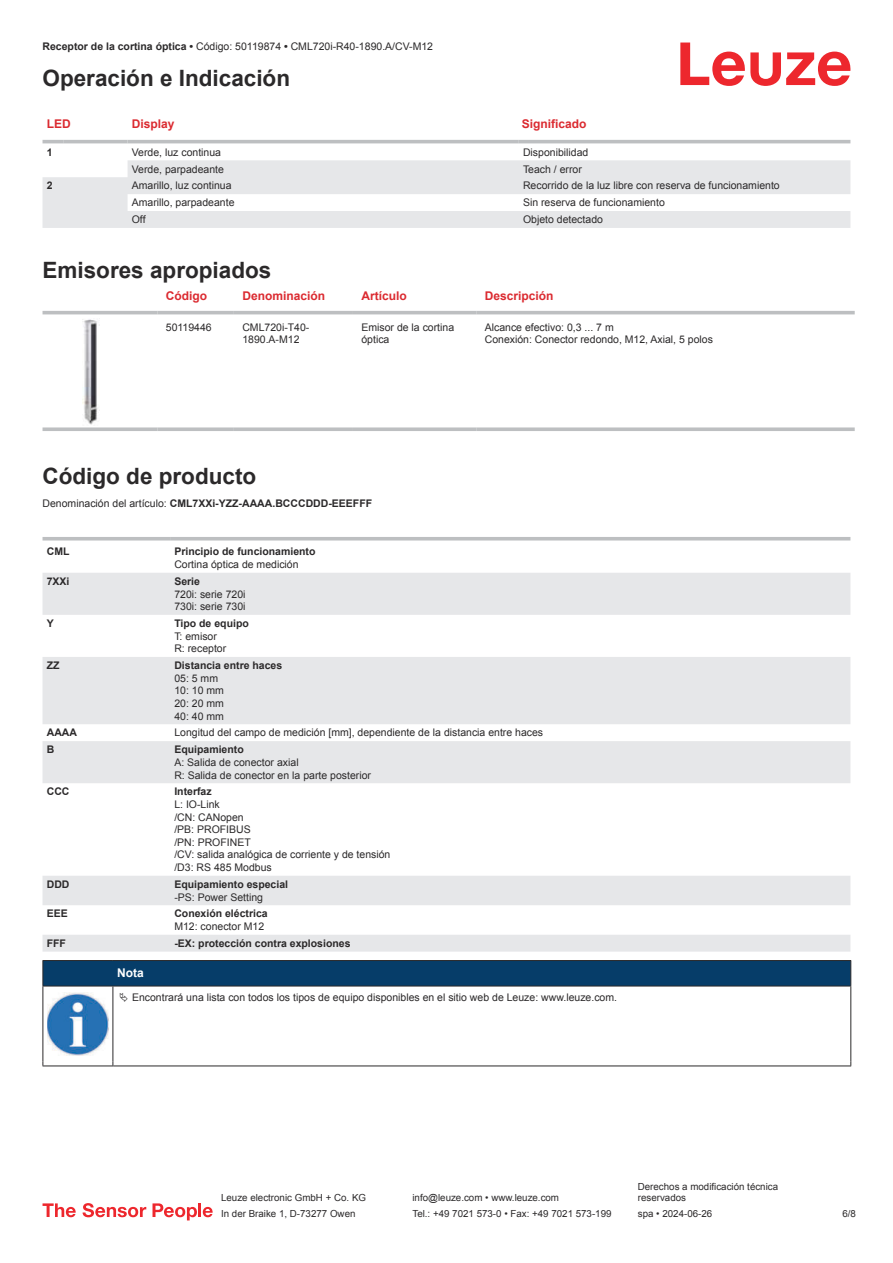
<style>
.page{position:relative;width:893px;height:1263px;background:#fff}
.page>*{position:absolute;margin:0;border:0;box-sizing:border-box;transform-origin:0 0}
.t1{font:700 22.5px "Arial";color:#2b292a}
.t2{font:700 12px "Arial";color:#db2a30}
.t3{font:700 12px "Arial";color:#fff}
.t4{font:10.5px/12.6px "Arial";color:#2b292a}
.t5{font:700 10.5px "Arial";color:#2b292a}
.t6{font:9.75px/11.7px "Arial";color:#2b292a}
.s1{font-weight:700}
.s2{font-weight:400}
</style>
<div class="page">
<svg style="left:680px;top:43px;width:170px;height:43px"></svg>
<svg style="left:43px;top:143px;width:807px;height:1px"></svg>
<svg style="left:43px;top:160px;width:807px;height:68px;fill:#e6e7e9"></svg>
<hr style="left:43px;top:140px;width:21px;height:3px;background:#bdbfc1">
<hr style="left:64px;top:140px;width:64px;height:3px;background:#bdbfc1">
<hr style="left:128px;top:140px;width:391px;height:3px;background:#bdbfc1">
<hr style="left:519px;top:140px;width:331px;height:3px;background:#bdbfc1">
<svg style="left:43px;top:314px;width:812px;height:90px"></svg>
<hr style="left:43px;top:311px;width:114px;height:3px;background:#bdbfc1">
<hr style="left:157px;top:311px;width:77px;height:3px;background:#bdbfc1">
<hr style="left:234px;top:311px;width:119px;height:3px;background:#bdbfc1">
<hr style="left:353px;top:311px;width:123px;height:3px;background:#bdbfc1">
<hr style="left:476px;top:311px;width:379px;height:3px;background:#bdbfc1">
<svg style="left:43px;top:427px;width:114px;height:4px"></svg>
<svg style="left:157px;top:427px;width:77px;height:4px"></svg>
<svg style="left:234px;top:427px;width:119px;height:4px"></svg>
<svg style="left:353px;top:427px;width:123px;height:4px"></svg>
<svg style="left:476px;top:427px;width:379px;height:4px;background:#c4c6c8"></svg>
<img style="left:83px;top:319px;width:17px;height:106px">
<svg style="left:43px;top:573px;width:807px;height:379px;fill:#e6e7e9"></svg>
<hr style="left:43px;top:537px;width:127px;height:3px;background:#bdbfc1">
<hr style="left:170px;top:537px;width:680px;height:3px;background:#bdbfc1">
<svg style="left:43px;top:1203px;width:33px;height:14px"></svg>
<svg style="left:83px;top:1203px;width:63px;height:14px"></svg>
<svg style="left:153px;top:1203px;width:44px;height:17px"></svg>
<hr style="left:198px;top:1203px;width:3px;height:14px;background:#ed272d">
<svg style="left:203px;top:1207px;width:10px;height:10px"></svg>
<hr style="left:43px;top:986px;width:70px;height:1px;background:#2b292a">
<svg style="left:43px;top:960px;width:808px;height:26px;background:#083b65"></svg>
<hr style="left:113px;top:986px;width:738px;height:1px;background:#2b292a">
<hr style="left:43px;top:986px;width:1px;height:75px;background:#2b292a">
<hr style="left:113px;top:986px;width:1px;height:75px;background:#2b292a">
<hr style="left:850px;top:986px;width:1px;height:75px;background:#2b292a">
<hr style="left:43px;top:1065px;width:70px;height:1px;background:#2b292a">
<hr style="left:113px;top:1065px;width:738px;height:1px;background:#2b292a">
<img style="left:47px;top:992px;width:61px;height:63px">
<p class="t4" style="left:43px;top:41px;width:392px"><span class="s1">Receptor de la cortina óptica •</span> Código: 50119874 <span class="s1">•</span> CML720i-R40-1890.A/CV-M12</p>
<h1 class="t1" style="left:43px;top:70px;width:249px">Operación e Indicación</h1>
<p class="t2" style="left:47px;top:119px;width:25px">LED</p>
<p class="t2" style="left:132px;top:119px;width:44px">Display</p>
<p class="t2" style="left:522px;top:119px;width:66px">Significado</p>
<p class="t5" style="left:47px;top:148px;width:7px">1</p>
<p class="t4" style="left:132px;top:147px;width:91px">Verde, luz continua</p>
<p class="t4" style="left:523px;top:147px;width:67px">Disponibilidad</p>
<p class="t4" style="left:132px;top:163px;width:94px">Verde, parpadeante</p>
<p class="t4" style="left:523px;top:163px;width:60px">Teach / error</p>
<p class="t5" style="left:47px;top:182px;width:7px">2</p>
<p class="t4" style="left:132px;top:180px;width:101px">Amarillo, luz continua</p>
<p class="t4" style="left:523px;top:180px;width:258px">Recorrido de la luz libre con reserva de funcionamiento</p>
<p class="t4" style="left:132px;top:197px;width:104px">Amarillo, parpadeante</p>
<p class="t4" style="left:523px;top:197px;width:143px">Sin reserva de funcionamiento</p>
<p class="t4" style="left:132px;top:214px;width:15px">Off</p>
<p class="t4" style="left:523px;top:214px;width:81px">Objeto detectado</p>
<h1 class="t1" style="left:43px;top:262px;width:230px">Emisores apropiados</h1>
<p class="t2" style="left:166px;top:291px;width:43px">Código</p>
<p class="t2" style="left:242px;top:291px;width:84px">Denominación</p>
<p class="t2" style="left:361px;top:291px;width:47px">Artículo</p>
<p class="t2" style="left:485px;top:291px;width:70px">Descripción</p>
<p class="t4" style="left:166px;top:322px;width:47px">50119446</p>
<p class="t4" style="left:242px;top:322px;width:69px">CML720i-T40-<br>1890.A-M12</p>
<p class="t4" style="left:361px;top:322px;width:94px">Emisor de la cortina óptica</p>
<p class="t4" style="left:485px;top:322px;width:230px">Alcance efectivo: 0,3 ... 7 m<br>Conexión: Conector redondo, M12, Axial, 5 polos</p>
<h1 class="t1" style="left:43px;top:467px;width:215px">Código de producto</h1>
<p class="t5" style="left:43px;top:499px;width:331px"><span class="s2">Denominación del artículo:</span> CML7XXi-YZZ-AAAA.BCCCDDD-EEEFFF</p>
<p class="t5" style="left:47px;top:548px;width:24px">CML</p>
<p class="t5" style="left:174px;top:548px;width:143px">Principio de funcionamiento</p>
<p class="t4" style="left:174px;top:559px;width:126px">Cortina óptica de medición</p>
<p class="t5" style="left:47px;top:577px;width:24px">7XXi</p>
<p class="t5" style="left:174px;top:577px;width:27px">Serie</p>
<p class="t4" style="left:174px;top:588px;width:73px">720i: serie 720i<br>730i: serie 730i</p>
<p class="t5" style="left:47px;top:619px;width:9px">Y</p>
<p class="t5" style="left:174px;top:619px;width:76px">Tipo de equipo</p>
<p class="t4" style="left:174px;top:631px;width:53px">T: emisor<br>R: receptor</p>
<p class="t5" style="left:47px;top:661px;width:14px">ZZ</p>
<p class="t5" style="left:174px;top:661px;width:109px">Distancia entre haces</p>
<p class="t4" style="left:174px;top:673px;width:51px">05: 5 mm<br>10: 10 mm<br>20: 20 mm<br>40: 40 mm</p>
<p class="t5" style="left:47px;top:729px;width:32px">AAAA</p>
<p class="t4" style="left:174px;top:727px;width:370px">Longitud del campo de medición [mm], dependiente de la distancia entre haces</p>
<p class="t5" style="left:47px;top:746px;width:9px">B</p>
<p class="t5" style="left:174px;top:746px;width:71px">Equipamiento</p>
<p class="t4" style="left:174px;top:757px;width:198px">A: Salida de conector axial<br>R: Salida de conector en la parte posterior</p>
<p class="t5" style="left:47px;top:788px;width:24px">CCC</p>
<p class="t5" style="left:174px;top:788px;width:39px">Interfaz</p>
<p class="t4" style="left:174px;top:799px;width:218px">L: IO-Link<br>/CN: CANopen<br>/PB: PROFIBUS<br>/PN: PROFINET<br>/CV: salida analógica de corriente y de tensión /D3: RS 485 Modbus</p>
<p class="t5" style="left:47px;top:880px;width:24px">DDD</p>
<p class="t5" style="left:174px;top:880px;width:115px">Equipamiento especial</p>
<p class="t4" style="left:174px;top:891px;width:90px">-PS: Power Setting</p>
<p class="t5" style="left:47px;top:910px;width:23px">EEE</p>
<p class="t5" style="left:174px;top:910px;width:95px">Conexión eléctrica</p>
<p class="t4" style="left:174px;top:921px;width:91px">M12: conector M12</p>
<p class="t5" style="left:47px;top:939px;width:21px">FFF</p>
<p class="t5" style="left:174px;top:939px;width:178px">-EX: protección contra explosiones</p>
<p class="t3" style="left:117px;top:969px;width:28px">Nota</p>
<p class="t4" style="left:132px;top:992px;width:487px">Encontrará una lista con todos los tipos de equipo disponibles en el sitio web de Leuze: www.leuze.com.</p>
<p class="t6" style="left:221px;top:1193px;width:146px">Leuze electronic GmbH + Co. KG</p>
<p class="t6" style="left:412px;top:1193px;width:148px">info@leuze.com • www.leuze.com</p>
<p class="t6" style="left:638px;top:1181px;width:142px">Derechos a modificación técnica reservados</p>
<p class="t6" style="left:221px;top:1209px;width:136px">In der Braike 1, D-73277 Owen</p>
<p class="t6" style="left:412px;top:1209px;width:201px">Tel.: +49 7021 573-0 • Fax: +49 7021 573-199</p>
<p class="t6" style="left:638px;top:1209px;width:76px">spa • 2024-06-26</p>
<p class="t6" style="left:842px;top:1209px;width:15px">6 /8</p>
</div>
